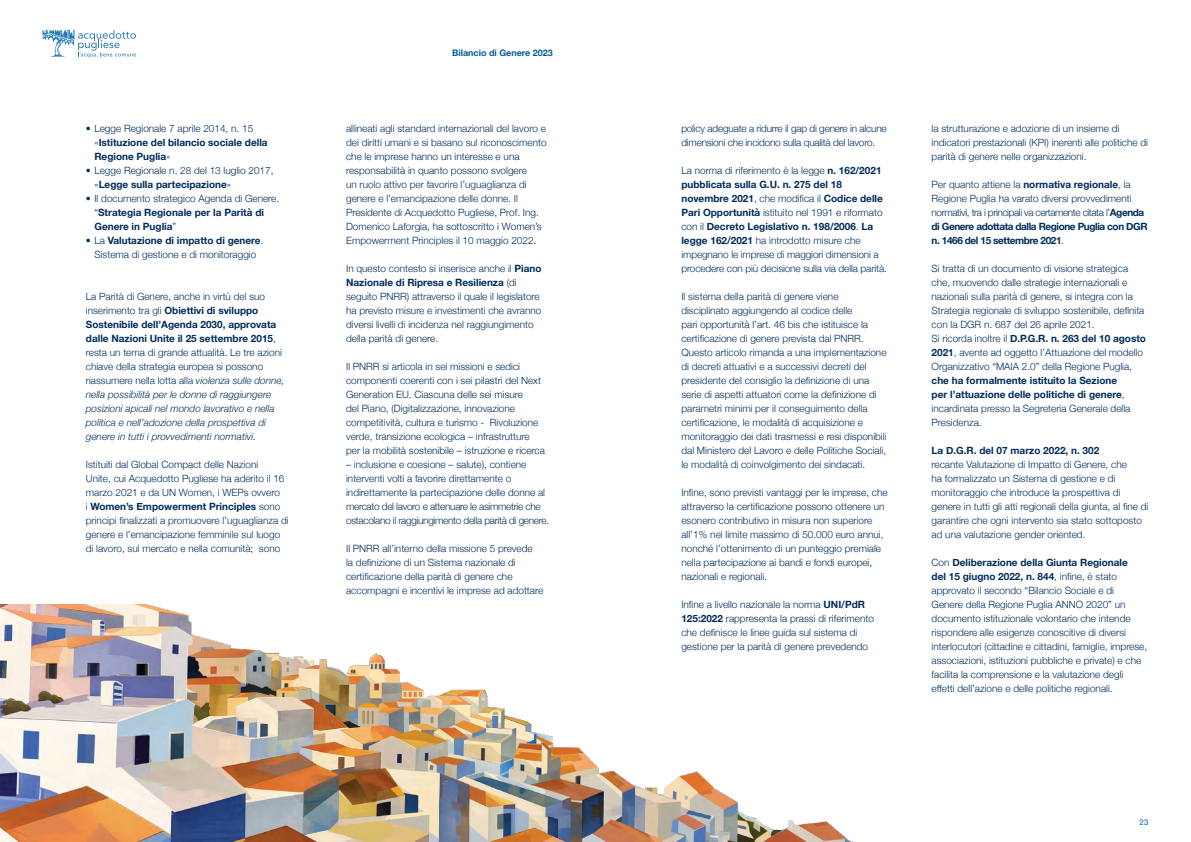
<style>
.page{position:relative;width:1191px;height:842px;background:#fff}
.page>*{position:absolute;margin:0;border:0;box-sizing:border-box;transform-origin:0 0}
.Body_text{font:300 10px/14px "Helvetica Neue";color:#002c5c}
.Body_text-2{font:italic 300 10px/14px "Helvetica Neue";color:#002c5c}
.t1{font:700 10px/14px "Helvetica Neue";color:#002c5c}
.Body_text-3{font:300 10px/14px "Helvetica Neue";letter-spacing:-.02em;color:#002c5c}
.t2{font:700 9px "Helvetica Neue";color:#045c94}
.t3{font:8px "Helvetica Neue";color:#045c94}
.s1{font-weight:300}
.s2{font-weight:700}
.s3{font-style:normal}
.s4{font-weight:700;font-style:normal}
</style>
<div class="page">
<svg style="left:43px;top:30px;width:93px;height:28px"></svg>
<img style="left:0;top:604px;width:853px;height:238px">
<p class="t1" style="left:94px;top:122px;width:175px;text-indent:-9px"><span class="s1">• Legge Regionale 7 aprile 2014, n. 15 «</span>Istituzione del bilancio sociale della<br>Regione Puglia<span class="s1">»</span></p>
<p class="Body_text" style="left:94px;top:163px;width:180px;text-indent:-9px">• Legge Regionale n. 28 del 13 luglio 2017, «<span class="s2">Legge sulla partecipazione</span>»</p>
<p class="t1" style="left:94px;top:192px;width:186px;text-indent:-9px"><span class="s1">• Il documento strategico Agenda di Genere. “</span>Strategia Regionale per la Parità di<br>Genere in Puglia<span class="s1">”</span></p>
<p class="Body_text" style="left:86px;top:233px;width:179px;text-align:center">• La <span class="s2">Valutazione di impatto di genere</span>.<br>Sistema di gestione e di monitoraggio</p>
<p class="Body_text-2" style="left:86px;top:289px;width:200px"><span class="s3">La Parità di Genere, anche in virtù del suo inserimento tra gli</span> <span class="s4">Obiettivi di sviluppo Sostenibile dell’Agenda 2030, approvata dalle Nazioni Unite il 25 settembre 2015</span><span class="s3">, resta un tema di grande attualità. Le tre azioni chiave della strategia europea si possono riassumere nella lotta alla</span> violenza sulle donne, nella possibilità per le donne di raggiungere posizioni apicali nel mondo lavorativo e nella politica e nell’adozione della prospettiva di genere in tutti i provvedimenti normativi.</p>
<p class="Body_text" style="left:86px;top:457px;width:204px">Istituiti dal Global Compact delle Nazioni<br>Unite, cui Acquedotto Pugliese ha aderito il 16 marzo 2021 e da UN Women, i WEPs ovvero<br>i <span class="s2">Women’s Empowerment Principles</span> sono principi finalizzati a promuovere l’uguaglianza di genere e l’emancipazione femminile sul luogo di lavoro, sul mercato e nella comunità; sono</p>
<p class="t2" style="left:452px;top:46px;width:102px">Bilancio di Genere 2023</p>
<p class="Body_text" style="left:346px;top:121px;width:202px">allineati agli standard internazionali del lavoro e dei diritti umani e si basano sul riconoscimento che le imprese hanno un interesse e una responsabilità in quanto possono svolgere<br>un ruolo attivo per favorire l’uguaglianza di genere e l’emancipazione delle donne. Il Presidente di Acquedotto Pugliese, Prof. Ing.<br>Domenico Laforgia, ha sottoscritto i Women’s Empowerment Principles il 10 maggio 2022.</p>
<p class="Body_text" style="left:346px;top:261px;width:197px">In questo contesto si inserisce anche il <span class="s2">Piano Nazionale di Ripresa e Resilienza</span> (di seguito PNRR) attraverso il quale il legislatore ha previsto misure e investimenti che avranno diversi livelli di incidenza nel raggiungimento della parità di genere.</p>
<p class="Body_text" style="left:346px;top:359px;width:200px">Il PNRR si articola in sei missioni e sedici componenti coerenti con i sei pilastri del Next Generation EU. Ciascuna delle sei misure<br>del Piano, (Digitalizzazione, innovazione competitività, cultura e turismo - Rivoluzione verde, transizione ecologica – infrastrutture per la mobilità sostenibile – istruzione e ricerca</p>
<p class="Body_text" style="left:346px;top:457px;width:204px">– inclusione e coesione – salute), contiene interventi volti a favorire direttamente o indirettamente la partecipazione delle donne al mercato del lavoro e attenuare le asimmetrie che ostacolano il raggiungimento della parità di genere.</p>
<p class="Body_text" style="left:346px;top:541px;width:199px">Il PNRR all’interno della missione 5 prevede<br>la definizione di un Sistema nazionale di certificazione della parità di genere che accompagni e incentivi le imprese ad adottare</p>
<p class="Body_text-3" style="left:681px;top:121px;width:207px">policy adeguate a ridurre il gap di genere in alcune dimensioni che incidono sulla qualità del lavoro.</p>
<p class="Body_text" style="left:681px;top:163px;width:207px">La norma di riferimento è la legge <span class="s2">n. 162/2021 pubblicata sulla G.U. n. 275 del 18 novembre 2021</span>, che modifica il <span class="s2">Codice delle Pari Opportunità</span> istituito nel 1991 e riformato con il <span class="s2">Decreto Legislativo n. 198/2006</span>. <span class="s2">La legge 162/2021</span> ha introdotto misure che impegnano le imprese di maggiori dimensioni a procedere con più decisione sulla via della parità.</p>
<p class="Body_text" style="left:681px;top:289px;width:207px">Il sistema della parità di genere viene disciplinato aggiungendo al codice delle<br>pari opportunità l’art. 46 bis che istituisce la certificazione di genere prevista dal PNRR.<br>Questo articolo rimanda a una implementazione di decreti attuativi e a successivi decreti del presidente del consiglio la definizione di una serie di aspetti attuatori come la definizione di parametri minimi per il conseguimento della certificazione, le modalità di acquisizione e monitoraggio dei dati trasmessi e resi disponibili dal Ministero del Lavoro e delle Politiche Sociali, le modalità di coinvolgimento dei sindacati.</p>
<p class="Body_text" style="left:681px;top:485px;width:208px">Infine, sono previsti vantaggi per le imprese, che attraverso la certificazione possono ottenere un esonero contributivo in misura non superiore all’1% nel limite massimo di 50.000 euro annui, nonché l’ottenimento di un punteggio premiale nella partecipazione ai bandi e fondi europei, nazionali e regionali.</p>
<p class="Body_text" style="left:681px;top:597px;width:194px">Infine a livello nazionale la norma <span class="s2">UNI/PdR 125:2022</span> rappresenta la prassi di riferimento che definisce le linee guida sul sistema di gestione per la parità di genere prevedendo</p>
<p class="Body_text" style="left:931px;top:121px;width:218px">la strutturazione e adozione di un insieme di indicatori prestazionali (KPI) inerenti alle politiche di parità di genere nelle organizzazioni.</p>
<p class="Body_text" style="left:931px;top:177px;width:217px">Per quanto attiene la <span class="s2">normativa regionale</span>, la Regione Puglia ha varato diversi provvedimenti normativi, tra i principali va certamente citata l’<span class="s2">Agenda di Genere adottata dalla Regione Puglia con DGR n. 1466 del 15 settembre 2021</span>.</p>
<p class="Body_text" style="left:931px;top:261px;width:214px">Si tratta di un documento di visione strategica che, muovendo dalle strategie internazionali e nazionali sulla parità di genere, si integra con la Strategia regionale di sviluppo sostenibile, definita con la DGR n. 687 del 26 aprile 2021.</p>
<p class="Body_text" style="left:931px;top:331px;width:216px">Si ricorda inoltre il <span class="s2">D.P.G.R. n. 263 del 10 agosto 2021</span>, avente ad oggetto l’Attuazione del modello Organizzativo “MAIA 2.0” della Regione Puglia, <span class="s2">che ha formalmente istituito la Sezione<br>per l’attuazione delle politiche di genere</span>, incardinata presso la Segreteria Generale della Presidenza.</p>
<p class="Body_text" style="left:931px;top:443px;width:218px"><span class="s2">La D.G.R. del 07 marzo 2022, n. 302<br></span>recante Valutazione di Impatto di Genere, che<br>ha formalizzato un Sistema di gestione e di monitoraggio che introduce la prospettiva di genere in tutti gli atti regionali della giunta, al fine di garantire che ogni intervento sia stato sottoposto ad una valutazione gender oriented.</p>
<p class="Body_text" style="left:931px;top:555px;width:217px">Con <span class="s2">Deliberazione della Giunta Regionale<br>del 15 giugno 2022, n. 844</span>, infine, è stato approvato il secondo “Bilancio Sociale e di Genere della Regione Puglia ANNO 2020” un documento istituzionale volontario che intende rispondere alle esigenze conoscitive di diversi interlocutori (cittadine e cittadini, famiglie, imprese, associazioni, istituzioni pubbliche e private) e che facilita la comprensione e la valutazione degli effetti dell’azione e delle politiche regionali.</p>
<p class="t3" style="left:1139px;top:816px;width:10px">23</p>
</div>
